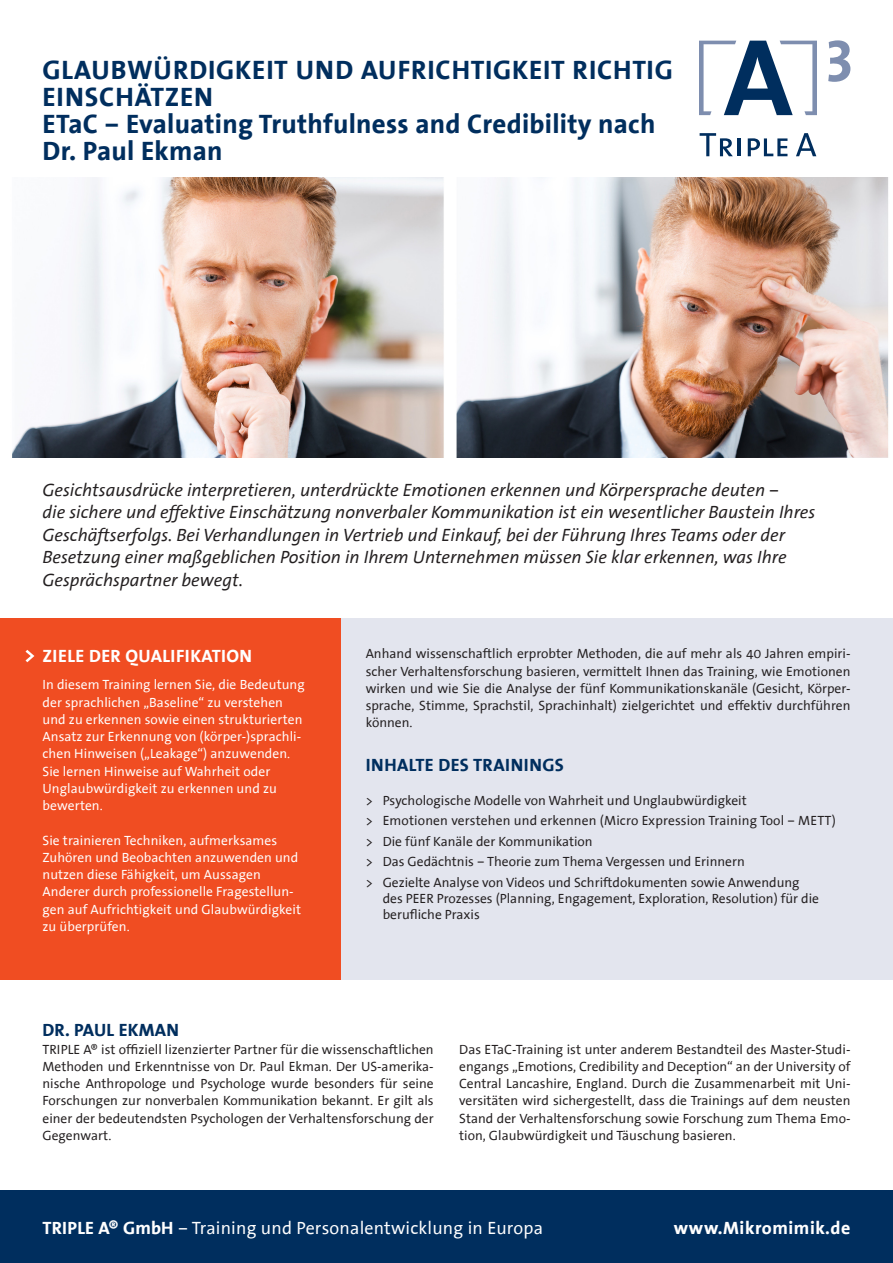
<style>
.page{position:relative;width:893px;height:1263px;background:#fff}
.page>*{position:absolute;margin:0;border:0;box-sizing:border-box;transform-origin:0 0}
.t1{font:700 27px/27px "The Sans Office";letter-spacing:.01em;color:#002e5e}
.t2{font:700 27px/27px "The Sans Office";letter-spacing:.03em;color:#002e5e}
.Teasertext{font:italic 18px "The Sans Office";color:#231f20}
.Zwischenüberschrift{font:18px "The Sans Office";letter-spacing:.01em;color:#fff}
.Zwischenüberschrift-2{font:700 18px "The Sans Office";letter-spacing:.02em;color:#fff}
.Zwischenüberschrift-3{font:700 18px "The Sans Office";letter-spacing:.02em;color:#002e5e}
.Fließtext{font:13.5px/17.2px "The Sans Office";color:#231f20;text-align:justify}
.Fließtext-2{font:13.5px/17.2px "The Sans Office";letter-spacing:.005em;color:#fff}
.s1{font-weight:700}
</style>
<div class="page">
<div style="left:0;top:1191px;width:893px;height:72px;background:#002e5e"></div>
<div style="left:340px;top:619px;width:553px;height:361px;background:#e3e5ee"></div>
<div style="left:0;top:619px;width:340px;height:361px;background:#f04d22"></div>
<svg style="left:26px;top:650px;width:8px;height:12px"></svg>
<img style="left:12px;top:178px;width:877px;height:279px">
<svg style="left:700px;top:133px;width:33px;height:23px"></svg>
<hr style="left:737px;top:138px;width:3px;height:18px;background:#002e5e">
<svg style="left:748px;top:138px;width:39px;height:18px"></svg>
<svg style="left:796px;top:133px;width:20px;height:23px"></svg>
<svg style="left:828px;top:40px;width:22px;height:42px"></svg>
<svg style="left:699px;top:41px;width:118px;height:74px"></svg>
<p class="t2" style="left:43px;top:57px;width:632px">GLAUBWÜRDIGKEIT UND AUFRICHTIGKEIT RICHTIG<br>EINSCHÄTZEN</p>
<p class="t1" style="left:43px;top:111px;width:614px">ETaC – Evaluating Truthfulness and Credibility nach<br>Dr. Paul Ekman</p>
<p class="Teasertext" style="left:43px;top:480px;width:738px">Gesichtsausdrücke interpretieren, unterdrückte Emotionen erkennen und Körpersprache deuten –</p>
<p class="Teasertext" style="left:43px;top:503px;width:774px">die sichere und effektive Einschätzung nonverbaler Kommunikation ist ein wesentlicher Baustein Ihres</p>
<p class="Teasertext" style="left:43px;top:525px;width:744px">Geschäftserfolgs. Bei Verhandlungen in Vertrieb und Einkauf, bei der Führung Ihres Teams oder der</p>
<p class="Teasertext" style="left:43px;top:548px;width:746px">Besetzung einer maßgeblichen Position in Ihrem Unternehmen müssen Sie klar erkennen, was Ihre</p>
<p class="Teasertext" style="left:43px;top:570px;width:202px">Gesprächspartner bewegt.</p>
<p class="Zwischenüberschrift-2" style="left:43px;top:646px;width:211px">ZIELE DER QUALIFIKATION</p>
<p class="Fließtext-2" style="left:43px;top:677px;width:264px">In diesem Training lernen Sie, die Bedeutung der sprachlichen „Baseline“ zu verstehen und zu erkennen sowie einen strukturierten Ansatz zur Erkennung von (körper-)sprachli&shy;chen Hinweisen („Leakage“) anzuwenden.<br>Sie lernen Hinweise auf Wahrheit oder Unglaubwürdigkeit zu erkennen und zu bewerten.</p>
<p class="Fließtext-2" style="left:43px;top:832px;width:260px">Sie trainieren Techniken, aufmerksames Zuhören und Beobachten anzuwenden und nutzen diese Fähigkeit, um Aussagen Anderer durch professionelle Fragestellun&shy;gen auf Aufrichtigkeit und Glaubwürdigkeit zu überprüfen.</p>
<p class="Fließtext" style="left:366px;top:646px;width:486px">Anhand wissenschaftlich erprobter Methoden, die auf mehr als 40 Jahren empiri&shy;scher Verhaltensforschung basieren, vermittelt Ihnen das Training, wie Emotionen wirken und wie Sie die Analyse der fünf Kommunikationskanäle (Gesicht, Körper&shy;sprache, Stimme, Sprachstil, Sprachinhalt) zielgerichtet und effektiv durchführen können.</p>
<p class="Zwischenüberschrift-3" style="left:366px;top:755px;width:200px">INHALTE DES TRAININGS</p>
<p class="Fließtext" style="left:366px;top:792px;width:383px">&gt; Psychologische Modelle von Wahrheit und Unglaubwürdigkeit</p>
<p class="Fließtext" style="left:366px;top:813px;width:472px">&gt; Emotionen verstehen und erkennen (Micro Expression Training Tool – METT)</p>
<p class="Fließtext" style="left:366px;top:833px;width:229px">&gt; Die fünf Kanäle der Kommunikation</p>
<p class="Fließtext" style="left:366px;top:853px;width:381px">&gt; Das Gedächtnis – Theorie zum Thema Vergessen und Erinnern</p>
<p class="Fließtext" style="left:383px;top:874px;width:438px;line-height:16.2px;text-align:left;text-indent:-17px">&gt; Gezielte Analyse von Videos und Schriftdokumenten sowie Anwendung des PEER Prozesses (Planning, Engagement, Exploration, Resolution) für die berufliche Praxis</p>
<p class="Zwischenüberschrift-3" style="left:43px;top:1021px;width:138px">DR. PAUL EKMAN</p>
<p class="Fließtext" style="left:43px;top:1041px;width:393px">TRIPLE A® ist offiziell lizenzierter Partner für die wissenschaftlichen Methoden und Erkenntnisse von Dr. Paul Ekman. Der US-amerika&shy;nische Anthropologe und Psychologe wurde besonders für seine Forschungen zur nonverbalen Kommunikation bekannt. Er gilt als einer der bedeutendsten Psychologen der Verhaltensforschung der Gegenwart.</p>
<p class="Fließtext" style="left:459px;top:1041px;width:393px">Das ETaC-Training ist unter anderem Bestandteil des Master-Studi&shy;engangs „Emotions, Credibility and Deception“ an der University of Central Lancashire, England. Durch die Zusammenarbeit mit Uni&shy;versitäten wird sichergestellt, dass die Trainings auf dem neusten Stand der Verhaltensforschung sowie Forschung zum Thema Emo&shy;tion, Glaubwürdigkeit und Täuschung basieren.</p>
<p class="Zwischenüberschrift" style="left:43px;top:1218px;width:502px"><span class="s1">TRIPLE A® GmbH</span> – Training und Personalentwicklung in Europa</p>
<p class="Zwischenüberschrift-2" style="left:674px;top:1218px;width:178px">www.Mikromimik.de</p>
</div>
